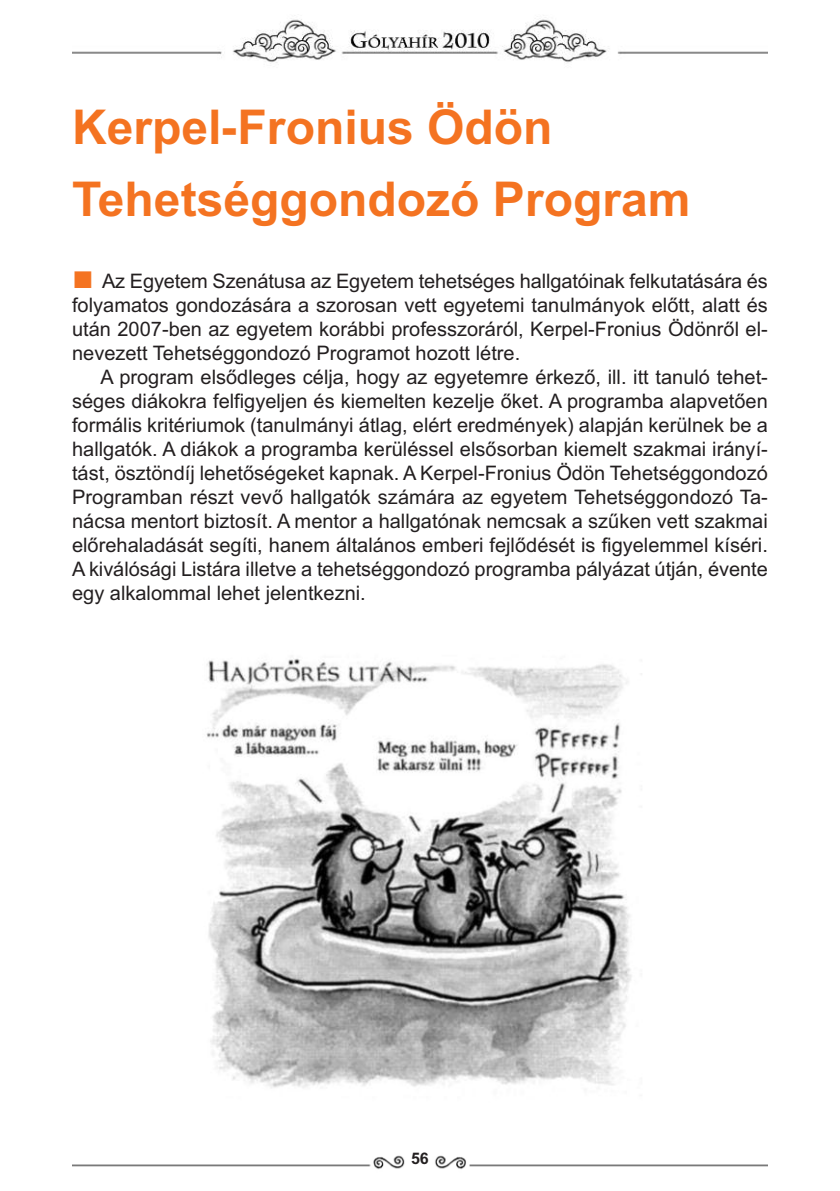
<style>
.page{position:relative;width:840px;height:1191px;background:#fff}
.page>*{position:absolute;margin:0;border:0;box-sizing:border-box;transform-origin:0 0}
.t1{font:700 48px/72px "Arial";color:#f47321}
.t2{font:20px/24px "Arial";color:#231f20;text-align:justify}
.t3{font:700 16px "Arial";color:#231f20}
.s1{font-size:36px;color:#f47321}
</style>
<div class="page">
<img style="left:72px;top:1155px;width:695px;height:14px">
<img style="left:72px;top:19px;width:695px;height:44px">
<img style="left:206px;top:658px;width:436px;height:430px">
<h1 class="t1" style="left:72px;top:91px;width:619px">Kerpel-Fronius Ödön<br>Tehetséggondozó Program</h1>
<p class="t2" style="left:72px;top:269px;width:697px"><span class="s1">■</span> Az Egyetem Szenátusa az Egyetem tehetséges hallgatóinak felkutatására és folyamatos gondozására a szorosan vett egyetemi tanulmányok előtt, alatt és után 2007-ben az egyetem korábbi professzoráról, Kerpel-Fronius Ödönről el&shy;nevezett Tehetséggondozó Programot hozott létre.</p>
<p class="t2" style="left:72px;top:365px;width:697px;text-indent:28px">A program elsődleges célja, hogy az egyetemre érkező, ill. itt tanuló tehet&shy;séges diákokra felfigyeljen és kiemelten kezelje őket. A programba alapvetően formális kritériumok (tanulmányi átlag, elért eredmények) alapján kerülnek be a hallgatók. A diákok a programba kerüléssel elsősorban kiemelt szakmai irányí&shy;tást, ösztöndíj lehetőségeket kapnak. A Kerpel-Fronius Ödön Tehetséggondozó Programban részt vevő hallgatók számára az egyetem Tehetséggondozó Ta&shy;nácsa mentort biztosít. A mentor a hallgatónak nemcsak a szűken vett szakmai előrehaladását segíti, hanem általános emberi fejlődését is figyelemmel kíséri.<br>A kiválósági Listára illetve a tehetséggondozó programba pályázat útján, évente egy alkalommal lehet jelentkezni.</p>
<p class="t3" style="left:411px;top:1149px;width:19px">56</p>
</div>
